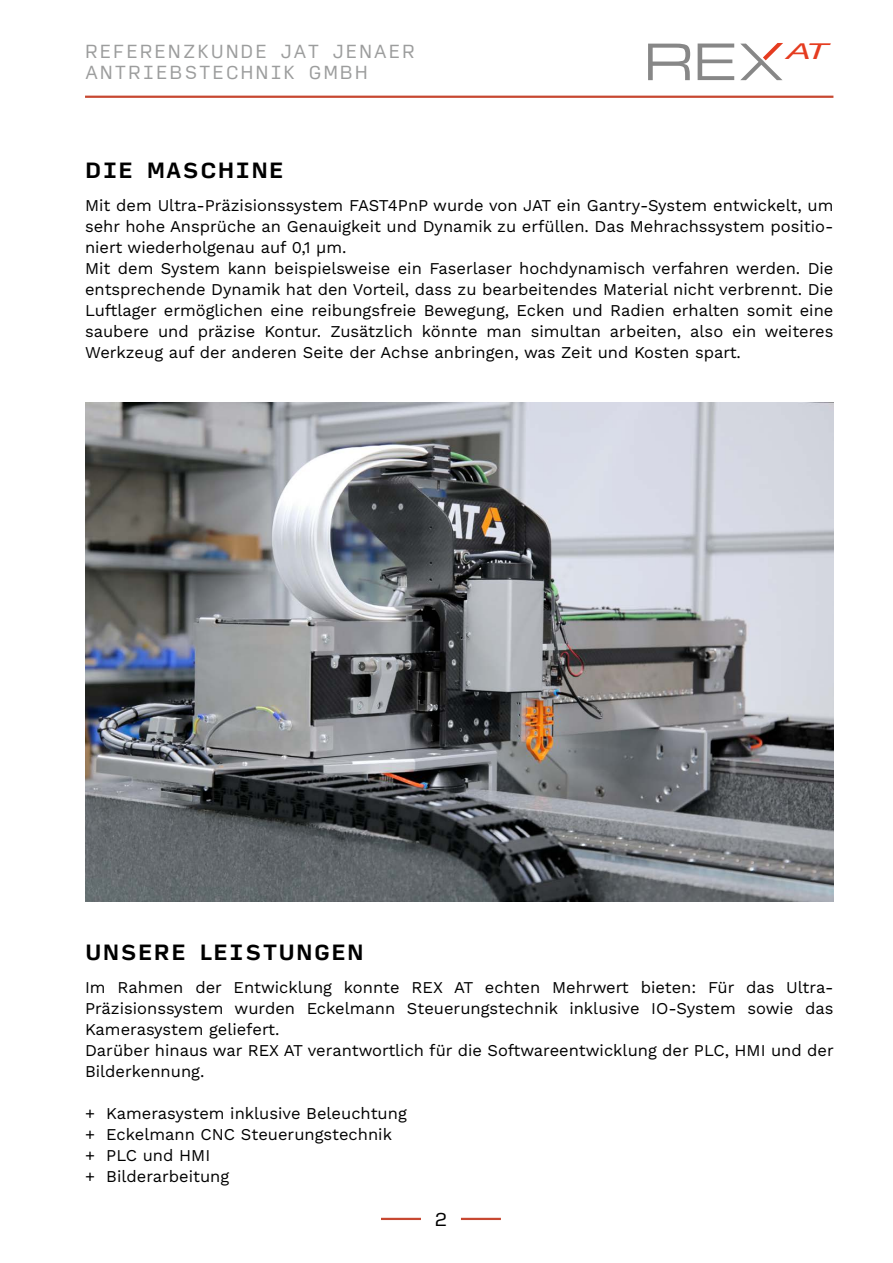
<style>
.page{position:relative;width:893px;height:1263px;background:#fff}
.page>*{position:absolute;margin:0;border:0;box-sizing:border-box;transform-origin:0 0}
.t1{font:italic 21.75px "Helvetica Neue";color:#e53c20;scale:1.67 1}
.t2{font:700 21px "Input Sans";letter-spacing:.05em;color:#000}
.t3{font:18px/21.6px "Input Sans";letter-spacing:.1em;color:#9c9d9d}
.t4{font:18px "Input Sans";color:#000}
.t5{font:16.5px/21px "Work Sans";color:#000}
</style>
<div class="page">
<svg style="left:648px;top:44px;width:86px;height:36px"></svg>
<svg style="left:740px;top:43px;width:43px;height:37px"></svg>
<hr style="left:381px;top:1218px;width:40px;height:2px;background:#c74831">
<hr style="left:461px;top:1218px;width:40px;height:2px;background:#c74831">
<hr style="left:85px;top:96px;width:748px;height:2px;background:#c74831">
<img style="left:85px;top:402px;width:748px;height:499px">
<p class="t3" style="left:85px;top:39px;width:332px">REFERENZKUNDE JAT JENAER<br>ANTRIEBSTECHNIK GMBH</p>
<h1 class="t1" style="left:787px;top:35px;width:26px">AT</h1>
<p class="t2" style="left:85px;top:151px;width:200px">DIE MASCHINE</p>
<p class="t5" style="left:85px;top:194px;width:750px">Mit dem Ultra-Präzisionssystem FAST4PnP wurde von JAT ein Gantry-System entwickelt, um sehr hohe Ansprüche an Genauigkeit und Dynamik zu erfüllen. Das Mehrachssystem positio&shy;niert wiederholgenau auf 0,1 µm.<br>Mit dem System kann beispielsweise ein Faserlaser hochdynamisch verfahren werden. Die entsprechende Dynamik hat den Vorteil, dass zu bearbeitendes Material nicht verbrennt. Die Luftlager ermöglichen eine reibungsfreie Bewegung, Ecken und Radien erhalten somit eine saubere und präzise Kontur. Zusätzlich könnte man simultan arbeiten, also ein weiteres Werkzeug auf der anderen Seite der Achse anbringen, was Zeit und Kosten spart.</p>
<p class="t2" style="left:85px;top:933px;width:280px">UNSERE LEISTUNGEN</p>
<p class="t5" style="left:85px;top:976px;width:750px">Im Rahmen der Entwicklung konnte REX AT echten Mehrwert bieten: Für das Ultra-Präzisionssystem wurden Eckelmann Steuerungstechnik inklusive IO-System sowie das Kamerasystem geliefert.<br>Darüber hinaus war REX AT verantwortlich für die Softwareentwicklung der PLC, HMI und der Bilderkennung.</p>
<p class="t5" style="left:85px;top:1102px;width:323px">+ Kamerasystem inklusive Beleuchtung + Eckelmann CNC Steuerungstechnik<br>+ PLC und HMI<br>+ Bilderarbeitung</p>
<p class="t4" style="left:434px;top:1203px;width:15px">2</p>
</div>
